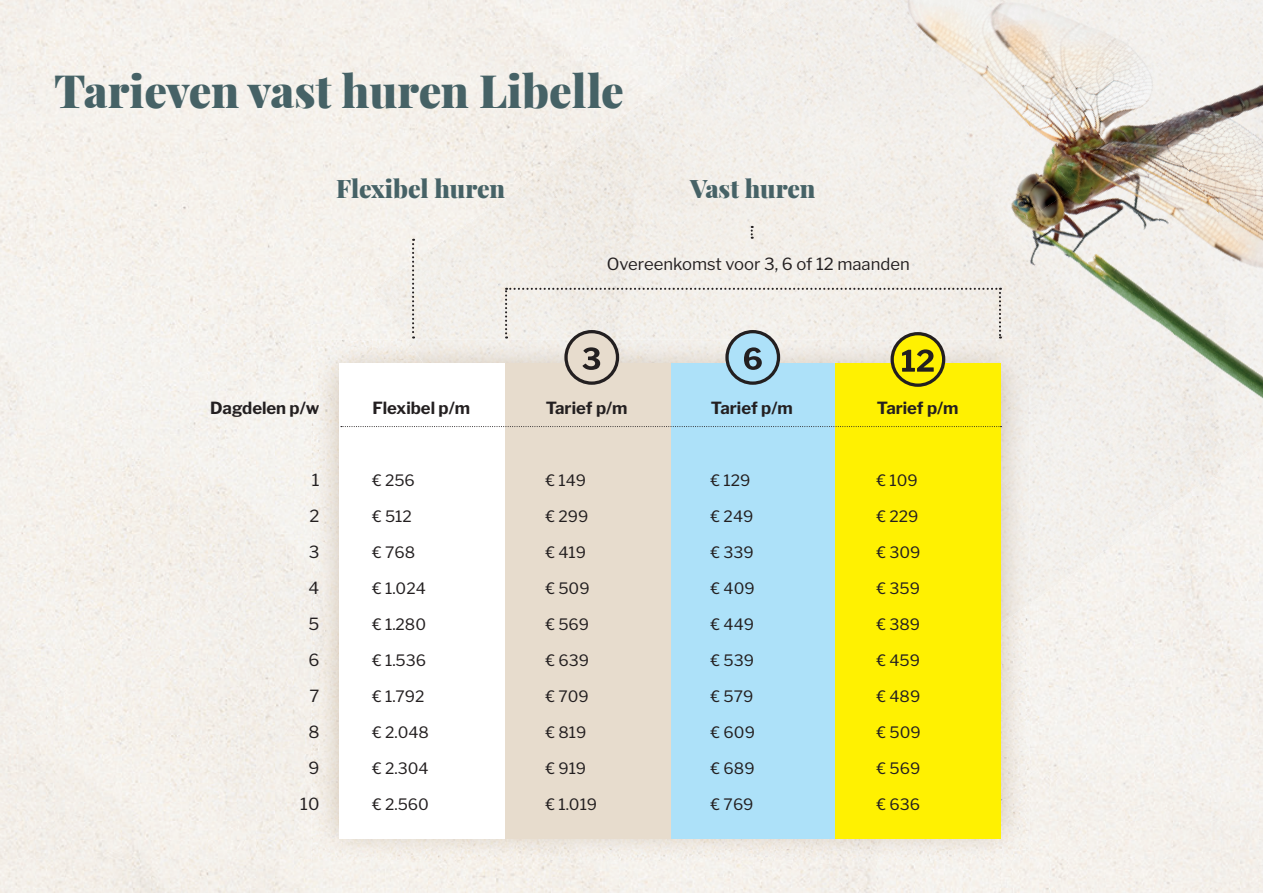
<style>
.page{position:relative;width:1263px;height:893px;background:#f5f1ec}
.page>*{position:absolute;margin:0;border:0;box-sizing:border-box;transform-origin:0 0}
.t1{font:45px "Playfair Display";color:#466266}
.t2{font:24.9px "Playfair Display";color:#466266}
.t3{font:700 16.65px "Libre Franklin";color:#231f20}
.t4{font:16.65px/36px "Libre Franklin";color:#231f20;text-align:right}
.t5{font:15.6px "Libre Franklin";color:#231f20}
</style>
<div class="page">
<img style="left:719px;top:0;width:223px;height:58px">
<div style="left:545px;top:49px;width:264px;height:220px;background:#f2efea"></div>
<img style="left:415px;top:169px;width:221px;height:170px">
<div style="left:372px;top:260px;width:99px;height:79px;background:#f3efea"></div>
<img style="left:942px;top:0;width:321px;height:449px">
<img style="left:1006px;top:0;width:257px;height:370px">
<img style="left:1070px;top:0;width:193px;height:215px">
<img style="left:809px;top:58px;width:264px;height:130px">
<div style="left:679px;top:179px;width:221px;height:109px;background:#f3efe9"></div>
<img style="left:578px;top:269px;width:131px;height:19px">
<div style="left:1199px;top:0;width:64px;height:93px;background:#f3f0ec"></div>
<img style="left:899px;top:188px;width:264px;height:151px">
<img style="left:1219px;top:185px;width:44px;height:93px">
<img style="left:1029px;top:318px;width:224px;height:251px">
<div style="left:1029px;top:496px;width:51px;height:103px;background:#f3f0ec"></div>
<img style="left:1029px;top:588px;width:7px;height:16px">
<img style="left:311px;top:339px;width:154px;height:522px">
<img style="left:465px;top:839px;width:51px;height:22px">
<img style="left:516px;top:839px;width:51px;height:22px">
<img style="left:567px;top:839px;width:51px;height:22px">
<img style="left:618px;top:839px;width:52px;height:22px">
<img style="left:927px;top:635px;width:102px;height:226px">
<img style="left:876px;top:839px;width:51px;height:22px">
<img style="left:670px;top:839px;width:51px;height:22px">
<img style="left:773px;top:839px;width:103px;height:22px">
<img style="left:721px;top:839px;width:52px;height:22px">
<img style="left:407px;top:339px;width:124px;height:25px">
<img style="left:610px;top:339px;width:108px;height:25px">
<img style="left:780px;top:339px;width:249px;height:296px">
<img style="left:934px;top:339px;width:95px;height:180px">
<img style="left:967px;top:339px;width:62px;height:90px">
<div style="left:340px;top:364px;width:165px;height:475px;background:#fff"></div>
<div style="left:670px;top:364px;width:165px;height:475px;background:#ade1f9"></div>
<div style="left:835px;top:364px;width:165px;height:475px;background:#fff101"></div>
<div style="left:505px;top:364px;width:165px;height:475px;background:#e7dccd"></div>
<svg style="left:341px;top:426px;width:660px;height:1px"></svg>
<div style="left:566px;top:332px;width:51px;height:51px;background:#e7dccd;border-radius:50%"></div>
<div style="left:564px;top:330px;width:55px;height:55px;border:3px solid #231f20;border-radius:50%"></div>
<svg style="left:582px;top:347px;width:18px;height:23px"></svg>
<div style="left:727px;top:332px;width:51px;height:51px;background:#ade1f9;border-radius:50%"></div>
<div style="left:725px;top:330px;width:55px;height:55px;border:3px solid #231f20;border-radius:50%"></div>
<svg style="left:744px;top:347px;width:18px;height:23px"></svg>
<svg style="left:892px;top:334px;width:52px;height:51px"></svg>
<div style="left:890px;top:332px;width:55px;height:55px;border:3px solid #231f20;border-radius:50%"></div>
<svg style="left:902px;top:349px;width:32px;height:23px"></svg>
<svg style="left:505px;top:288px;width:496px;height:51px;background:#eae7e1"></svg>
<svg style="left:412px;top:239px;width:2px;height:99px"></svg>
<svg style="left:751px;top:226px;width:2px;height:13px"></svg>
<h1 class="t1" style="left:54px;top:56px;width:571px">Tarieven vast huren Libelle</h1>
<h2 class="t2" style="left:336px;top:169px;width:170px">Flexibel huren</h2>
<h2 class="t2" style="left:690px;top:169px;width:127px">Vast huren</h2>
<p class="t3" style="left:210px;top:398px;width:111px">Dagdelen p/w</p>
<p class="t4" style="left:300px;top:462px;width:21px">1<br>2<br>3<br>4<br>5<br>6<br>7<br>8<br>9<br>10</p>
<p class="t3" style="left:372px;top:398px;width:99px">Flexibel p/m</p>
<p class="t5" style="left:372px;top:471px;width:44px">€ 256</p>
<p class="t5" style="left:372px;top:507px;width:41px">€ 512</p>
<p class="t5" style="left:372px;top:543px;width:44px">€ 768</p>
<p class="t5" style="left:372px;top:579px;width:55px">€ 1.024</p>
<p class="t5" style="left:372px;top:615px;width:55px">€ 1.280</p>
<p class="t5" style="left:372px;top:651px;width:55px">€ 1.536</p>
<p class="t5" style="left:372px;top:687px;width:54px">€ 1.792</p>
<p class="t5" style="left:372px;top:723px;width:58px">€ 2.048</p>
<p class="t5" style="left:372px;top:759px;width:58px">€ 2.304</p>
<p class="t5" style="left:372px;top:795px;width:58px">€ 2.560</p>
<p class="t4" style="left:607px;top:246px;width:304px">Overeenkomst voor 3, 6 of 12 maanden</p>
<p class="t3" style="left:546px;top:398px;width:83px">Tarief p/m</p>
<p class="t5" style="left:546px;top:471px;width:42px">€ 149</p>
<p class="t5" style="left:546px;top:507px;width:44px">€ 299</p>
<p class="t5" style="left:546px;top:543px;width:42px">€ 419</p>
<p class="t5" style="left:546px;top:579px;width:45px">€ 509</p>
<p class="t5" style="left:546px;top:615px;width:45px">€ 569</p>
<p class="t5" style="left:546px;top:651px;width:45px">€ 639</p>
<p class="t5" style="left:546px;top:687px;width:45px">€ 709</p>
<p class="t5" style="left:546px;top:723px;width:42px">€ 819</p>
<p class="t5" style="left:546px;top:759px;width:42px">€ 919</p>
<p class="t5" style="left:546px;top:795px;width:53px">€ 1.019</p>
<p class="t3" style="left:711px;top:398px;width:83px">Tarief p/m</p>
<p class="t5" style="left:711px;top:471px;width:41px">€ 129</p>
<p class="t5" style="left:711px;top:507px;width:44px">€ 249</p>
<p class="t5" style="left:711px;top:543px;width:44px">€ 339</p>
<p class="t5" style="left:711px;top:579px;width:45px">€ 409</p>
<p class="t5" style="left:711px;top:615px;width:45px">€ 449</p>
<p class="t5" style="left:711px;top:651px;width:45px">€ 539</p>
<p class="t5" style="left:711px;top:687px;width:44px">€ 579</p>
<p class="t5" style="left:711px;top:723px;width:46px">€ 609</p>
<p class="t5" style="left:711px;top:759px;width:45px">€ 689</p>
<p class="t5" style="left:711px;top:795px;width:44px">€ 769</p>
<p class="t3" style="left:877px;top:398px;width:83px">Tarief p/m</p>
<p class="t5" style="left:877px;top:471px;width:42px">€ 109</p>
<p class="t5" style="left:877px;top:507px;width:43px">€ 229</p>
<p class="t5" style="left:877px;top:543px;width:45px">€ 309</p>
<p class="t5" style="left:877px;top:579px;width:45px">€ 359</p>
<p class="t5" style="left:877px;top:615px;width:45px">€ 389</p>
<p class="t5" style="left:877px;top:651px;width:45px">€ 459</p>
<p class="t5" style="left:877px;top:687px;width:45px">€ 489</p>
<p class="t5" style="left:877px;top:723px;width:45px">€ 509</p>
<p class="t5" style="left:877px;top:759px;width:45px">€ 569</p>
<p class="t5" style="left:877px;top:795px;width:45px">€ 636</p>
</div>
